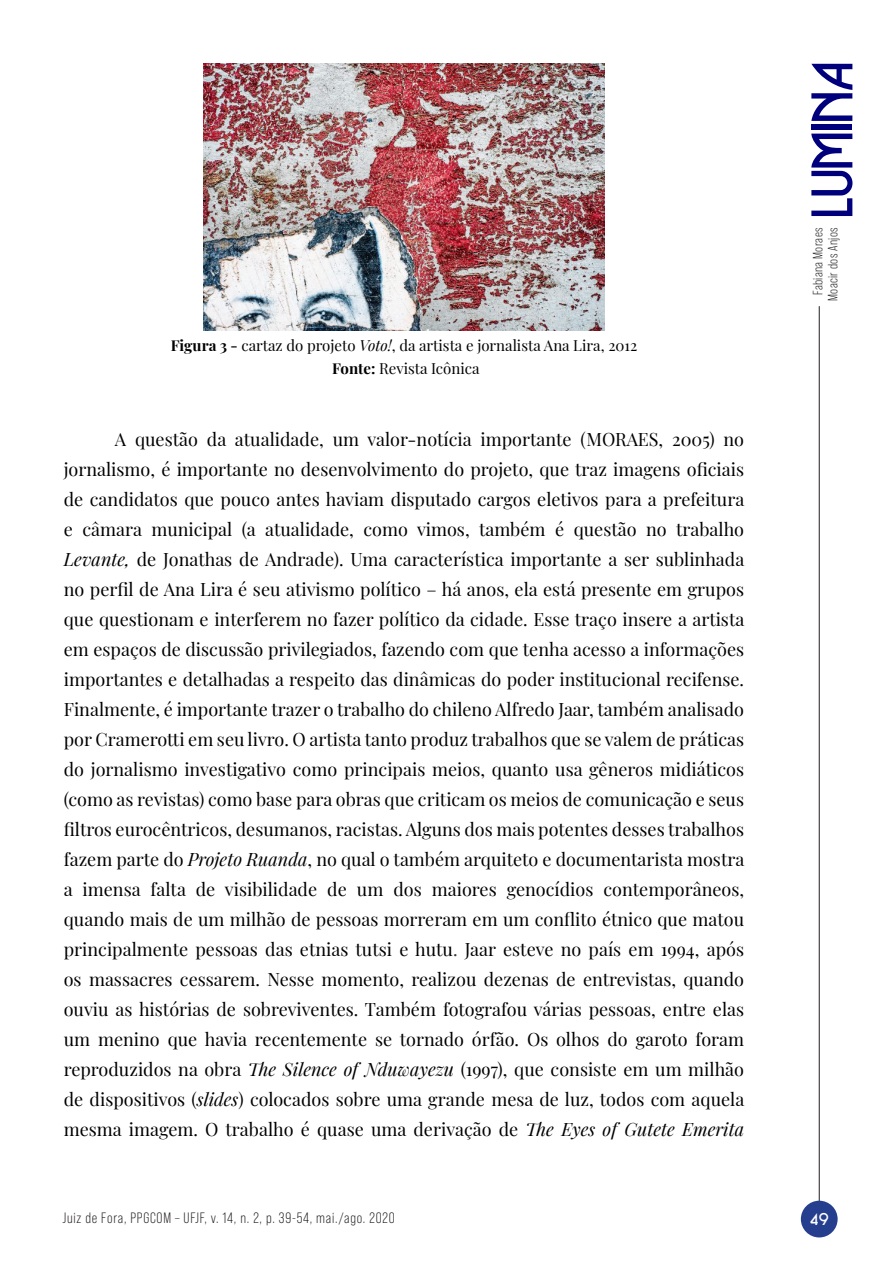
<style>
.page{position:relative;width:893px;height:1263px;background:#fff}
.page>*{position:absolute;margin:0;border:0;box-sizing:border-box;transform-origin:0 0}
.t1{font:18px/30px "Playfair Display";color:#000;text-align:justify}
.t2{font:16.5px "Businko";color:#fff}
.t3{font:15px "Playfair Display";color:#000}
.t4{font:15px "Bebas Neue Pro";letter-spacing:.05em;color:#231f20}
.t5{font:13.5px/15px "Bebas Neue Pro";letter-spacing:.025em;color:#231f20;text-align:center}
.s1{font-weight:700}
.s2{font-style:italic}
.s3{color:#333}
</style>
<div class="page">
<hr style="left:819px;top:306px;width:1px;height:923px;background:#231f20">
<svg style="left:811px;top:134px;width:41px;height:82px"></svg>
<div style="left:811px;top:124px;width:41px;height:6px;background:#00007c"></div>
<svg style="left:811px;top:64px;width:41px;height:57px"></svg>
<div style="left:801px;top:1201px;width:37px;height:36px;background:#253f8e;border-radius:50%"></div>
<img style="left:204px;top:64px;width:400px;height:266px">
<p class="t3" style="left:171px;top:334px;width:468px"><span class="s1">Figura 3 -</span> cartaz do projeto <span class="s2">Voto!</span>, da artista e jornalista Ana Lira, 2012</p>
<p class="t3" style="left:332px;top:356px;width:149px"><span class="s1">Fonte:</span> Revista Icônica</p>
<p class="t1" style="left:64px;top:422px;width:682px;text-indent:51px">A questão da atualidade, um valor-notícia importante (MORAES, 2005) no jornalismo, é importante no desenvolvimento do projeto, que traz imagens oficiais de candidatos que pouco antes haviam disputado cargos eletivos para a prefeitura e câmara municipal (a atualidade, como vimos, também é questão no trabalho <span class="s2">Levante,</span> de Jonathas de Andrade). Uma característica importante a ser sublinhada no perfil de Ana Lira é seu ativismo político – há anos, ela está presente em grupos que questionam e interferem no fazer político da cidade. Esse traço insere a artista em espaços de discussão privilegiados, fazendo com que tenha acesso a informações importantes e detalhadas a respeito das dinâmicas do poder institucional recifense.<br>Finalmente, é importante trazer o trabalho do chileno Alfredo Jaar, também analisado por Cramerotti em seu livro. O artista tanto produz trabalhos que se valem de práticas do jornalismo investigativo como principais meios, quanto usa gêneros midiáticos (como as revistas) como base para obras que criticam os meios de comunicação e seus filtros eurocêntricos, desumanos, racistas. Alguns dos mais potentes desses trabalhos fazem parte do <span class="s2">Projeto Ruanda</span>, no qual o também arquiteto e documentarista mostra a imensa falta de visibilidade de um dos maiores genocídios contemporâneos, quando mais de um milhão de pessoas morreram em um conflito étnico que matou principalmente pessoas das etnias tutsi e hutu<span class="s3">.</span> Jaar esteve no país em 1994, após os massacres cessarem. Nesse momento, realizou dezenas de entrevistas, quando ouviu as histórias de sobreviventes. Também fotografou várias pessoas, entre elas um menino que havia recentemente se tornado órfão. Os olhos do garoto foram reproduzidos na obra <span class="s2">The Silence of Nduwayezu</span> (1997), que consiste em um milhão de dispositivos (<span class="s2">slides</span>) colocados sobre uma grande mesa de luz, todos com aquela mesma imagem. O trabalho é quase uma derivação de <span class="s2">The Eyes of Gutete Emerita</span></p>
<p class="t5" style="left:810px;top:301px;width:75px;rotate:-90deg">Fabiana Moraes<br>Moacir dos Anjos</p>
<p class="t4" style="left:62px;top:1210px;width:334px">Juiz de Fora, PPGCOM – UFJF, v. 14, n. 2, p. 39-54, mai./ago. 2020</p>
<p class="t2" style="left:810px;top:1209px;width:20px">49</p>
</div>
